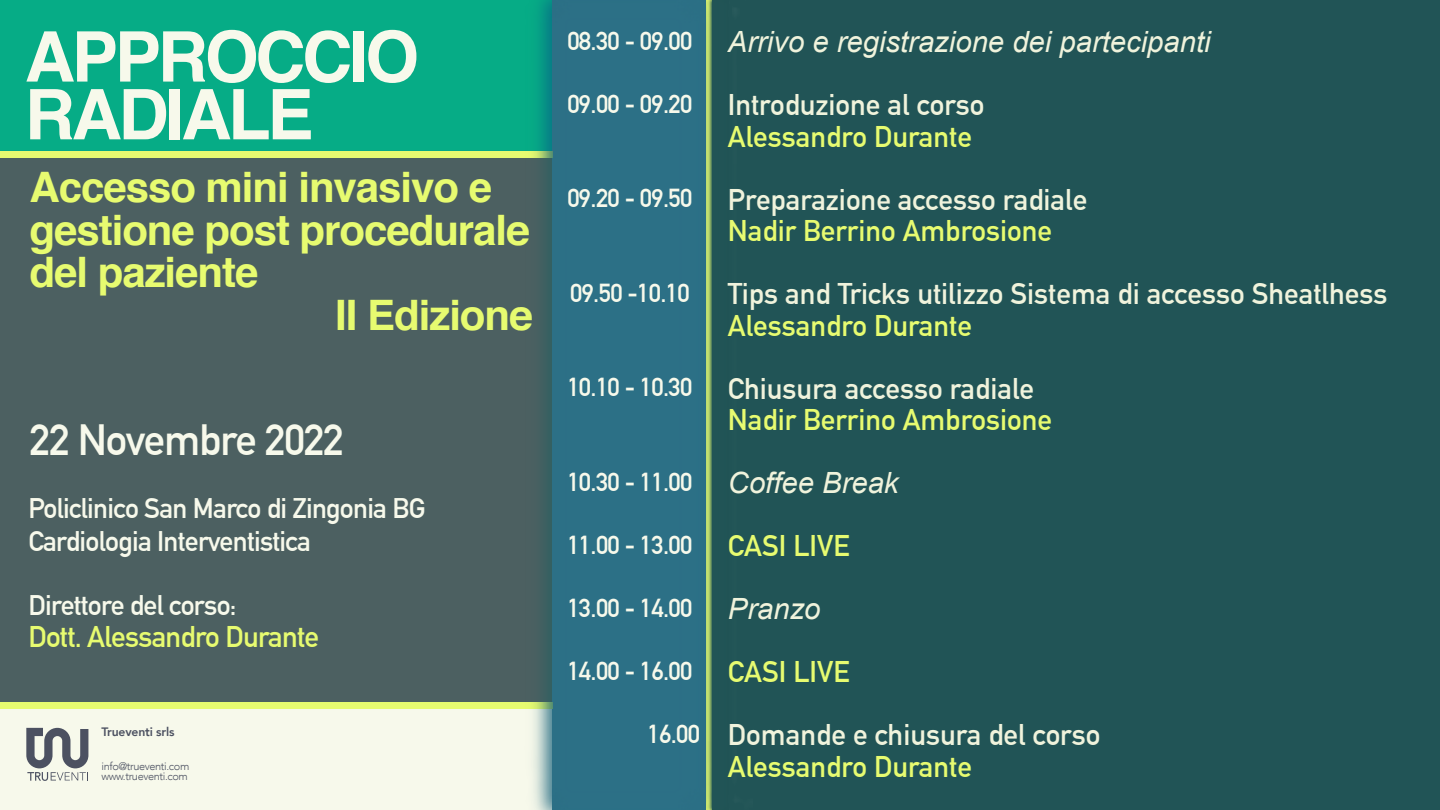
<style>
.page{position:relative;width:1440px;height:810px;background:#fff}
.page>*{position:absolute;margin:0;border:0;box-sizing:border-box;transform-origin:0 0}
.t1{font:700 69.75px/57.8px "Helvetica";letter-spacing:-.05em;color:#f7f9eb}
.t2{font:700 42.75px "DIN Alternate";letter-spacing:-.025em;color:#f7f9eb}
.t3{font:700 42px "Helvetica";letter-spacing:-.025em;color:#e7fb70}
.t4{font:700 29.25px "DIN Alternate";color:#f0f3dc}
.t5{font:700 29.25px "DIN Alternate";color:#e7fb70}
.t6{font:italic 29.25px "Arial";color:#f0f3dc}
.t7{font:700 29.25px "DIN Alternate";letter-spacing:-.025em;color:#e7fb70}
.t8{font:700 27.75px/32.2px "DIN Alternate";letter-spacing:-.025em;color:#f7f9eb}
.t9{font:700 25.5px "DIN Alternate";letter-spacing:-.025em;color:#f7f9eb}
.t10{font:800 12.15px "Avenir";letter-spacing:-.015em;color:#4c5161}
.t11{font:300 10.95px/10.4px "Avenir";letter-spacing:-.035em;color:#4c5161}
</style>
<div class="page">
<div style="left:0;top:658px;width:554px;height:152px;background:#f7f9eb"></div>
<div style="left:0;top:0;width:554px;height:705px;background:#4c6061"></div>
<div style="left:0;top:0;width:554px;height:152px;background:#06ac86"></div>
<div style="left:713px;top:0;width:727px;height:810px;background:#215456"></div>
<div style="left:0;top:151px;width:553px;height:7px;background:#e7fb70"></div>
<div style="left:0;top:702px;width:553px;height:6px;background:#e7fb70"></div>
<svg style="left:26px;top:728px;width:62px;height:53px"></svg>
<img style="left:519px;top:0;width:194px;height:810px">
<h1 class="t1" style="left:25px;top:29px;width:396px">APPROCCIO<br>RADIALE</h1>
<h3 class="t3" style="left:30px;top:153px;width:464px">Accesso mini invasivo e</h3>
<h3 class="t3" style="left:30px;top:196px;width:501px">gestione post procedurale</h3>
<h3 class="t3" style="left:30px;top:239px;width:230px">del paziente</h3>
<h3 class="t3" style="left:335px;top:281px;width:199px">II Edizione</h3>
<h2 class="t2" style="left:30px;top:407px;width:316px">22 Novembre 2022</h2>
<p class="t8" style="left:28px;top:491px;width:399px">Policlinico San Marco di Zingonia BG<br>Cardiologia Interventistica</p>
<p class="t8" style="left:28px;top:587px;width:210px">Direttore del corso:</p>
<p class="t7" style="left:28px;top:614px;width:292px">Dott. Alessandro Durante</p>
<p class="t10" style="left:102px;top:722px;width:74px">Trueventi srls</p>
<p class="t11" style="left:102px;top:761px;width:89px">info@trueventi.com www.trueventi.com</p>
<p class="t9" style="left:567px;top:21px;width:127px">08.30 - 09.00</p>
<p class="t9" style="left:567px;top:84px;width:127px">09.00 - 09.20</p>
<p class="t6" style="left:728px;top:23px;width:484px">Arrivo e registrazione dei partecipanti</p>
<p class="t4" style="left:728px;top:83px;width:258px">Introduzione al corso</p>
<p class="t5" style="left:728px;top:114px;width:246px">Alessandro Durante</p>
<p class="t9" style="left:567px;top:179px;width:127px">09.20 - 09.50</p>
<p class="t4" style="left:728px;top:177px;width:361px">Preparazione accesso radiale</p>
<p class="t5" style="left:728px;top:209px;width:326px">Nadir Berrino Ambrosione</p>
<p class="t9" style="left:570px;top:273px;width:121px">09.50 -10.10</p>
<p class="t4" style="left:728px;top:272px;width:661px">Tips and Tricks utilizzo Sistema di accesso Sheatlhess</p>
<p class="t5" style="left:728px;top:303px;width:246px">Alessandro Durante</p>
<p class="t9" style="left:567px;top:368px;width:127px">10.10 - 10.30</p>
<p class="t4" style="left:728px;top:366px;width:308px">Chiusura accesso radiale</p>
<p class="t5" style="left:728px;top:398px;width:326px">Nadir Berrino Ambrosione</p>
<p class="t9" style="left:567px;top:462px;width:127px">10.30 - 11.00</p>
<p class="t6" style="left:728px;top:464px;width:172px">Coffee Break</p>
<p class="t9" style="left:567px;top:525px;width:127px">11.00 - 13.00</p>
<p class="t5" style="left:728px;top:524px;width:123px">CASI LIVE</p>
<p class="t9" style="left:567px;top:588px;width:127px">13.00 - 14.00</p>
<p class="t6" style="left:728px;top:590px;width:94px">Pranzo</p>
<p class="t9" style="left:567px;top:651px;width:127px">14.00 - 16.00</p>
<p class="t5" style="left:728px;top:650px;width:123px">CASI LIVE</p>
<p class="t9" style="left:648px;top:714px;width:54px">16.00</p>
<p class="t4" style="left:728px;top:713px;width:374px">Domande e chiusura del corso</p>
<p class="t5" style="left:728px;top:744px;width:246px">Alessandro Durante</p>
</div>
